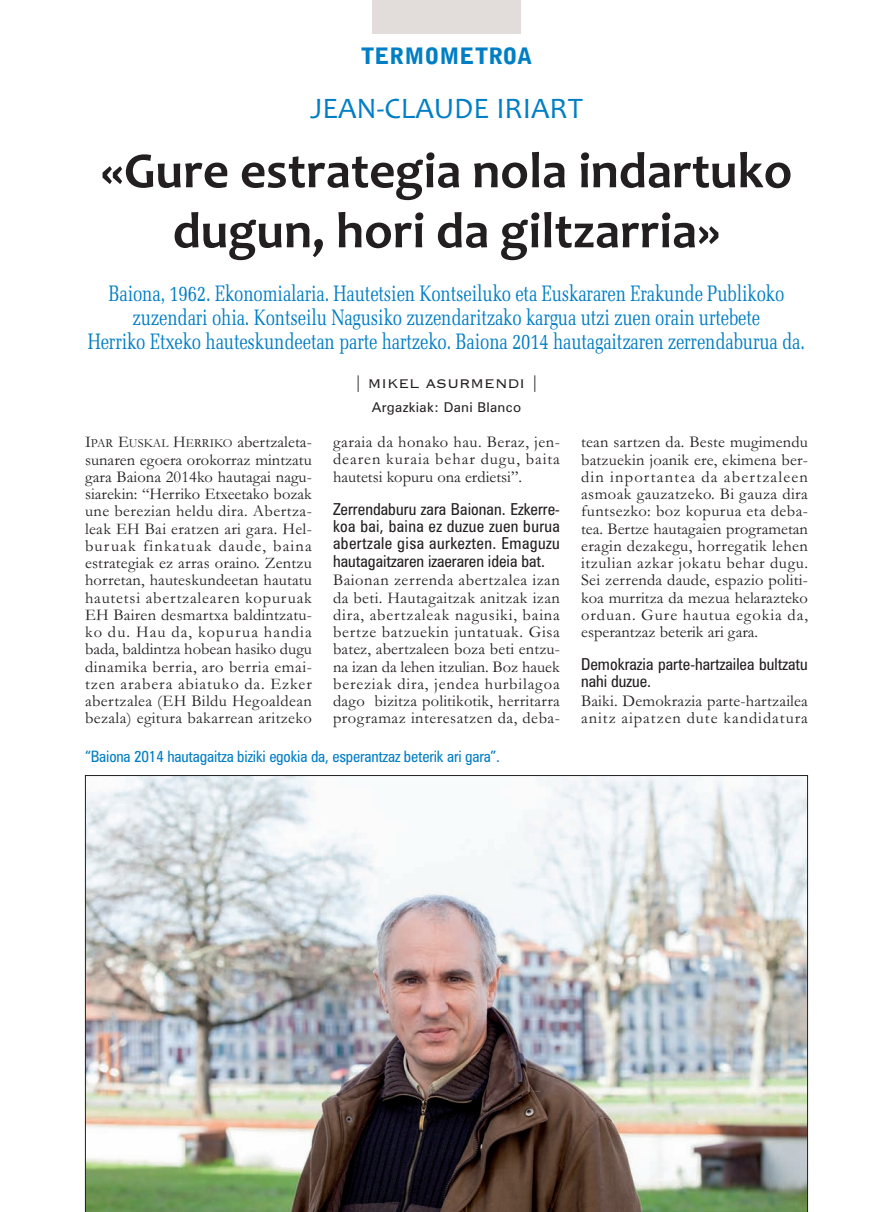
<style>
.page{position:relative;width:893px;height:1212px;background:#fff}
.page>*{position:absolute;margin:0;border:0;box-sizing:border-box;transform-origin:0 0}
.t1{font:700 51px/60px "Candara";color:#231f20;text-align:center}
.t2{font:30px "Candara";color:#007ec5}
.t3{font:22.5px/24px "Memoir Condensed";letter-spacing:-.015em;color:#007ec5;text-align:center}
.t4{font:900 22.5px "Bell Gothic Std";color:#007ec5}
.t5{font:16.5px/17.2px "Garamond";letter-spacing:.025em;color:#231f20;text-align:justify}
.t6{font:condensed 16.5px/17.2px "Zurich BT";color:#231f20;text-align:justify}
.t7{font:16.5px "Copperplate Gothic BT";color:#231f20}
.t8{font:condensed 15.75px "Zurich BT";letter-spacing:-.01em;color:#007ec5}
.t9{font:13.5px "Zurich BT";letter-spacing:.02em;color:#231f20}
.s1{font-size:12.3px}
</style>
<div class="page">
<div style="left:372px;top:0;width:149px;height:34px;background:#e2ddda"></div>
<img style="left:85px;top:775px;width:723px;height:437px">
<h3 class="t4" style="left:361px;top:47px;width:173px">TERMOMETROA</h3>
<h2 class="t2" style="left:310px;top:97px;width:274px">JEAN-CLAUDE IRIART</h2>
<h1 class="t1" style="left:101px;top:146px;width:693px">«Gure estrategia nola indartuko dugun, hori da giltzarria»</h1>
<p class="t3" style="left:88px;top:283px;width:719px">Baiona, 1962. Ekonomialaria. Hautetsien Kontseiluko eta Euskararen Erakunde Publikoko zuzendari ohia. Kontseilu Nagusiko zuzendaritzako kargua utzi zuen orain urtebete<br>Herriko Etxeko hauteskundeetan parte hartzeko. Baiona 2014 hautagaitzaren zerrendaburua da.</p>
<p class="t7" style="left:354px;top:373px;width:186px">| MIKEL ASURMENDI |</p>
<p class="t9" style="left:372px;top:402px;width:151px">Argazkiak: Dani Blanco</p>
<p class="t5" style="left:85px;top:435px;width:228px">I<span class="s1">PAR</span> E<span class="s1">USKAL</span> H<span class="s1">ERRIKO</span> abertzaleta&shy;sunaren egoera orokorraz mintzatu gara Baiona 2014ko hautagai nagu&shy;siarekin: “Herriko Etxeetako bozak une berezian heldu dira. Abertza&shy;leak EH Bai eratzen ari gara. Hel&shy;buruak finkatuak daude, baina estrategiak ez arras oraino. Zentzu horretan, hauteskundeetan hautatu hautetsi abertzalearen kopuruak EH Bairen desmartxa baldintzatu&shy;ko du. Hau da, kopurua handia bada, baldintza hobean hasiko dugu dinamika berria, aro berria emai&shy;tzen arabera abiatuko da. Ezker abertzalea (EH Bildu Hegoaldean bezala) egitura bakarrean aritzeko</p>
<p class="t5" style="left:333px;top:435px;width:228px">garaia da honako hau. Beraz, jen&shy;dearen kuraia behar dugu, baita hautetsi kopuru ona erdietsi”.</p>
<p class="t5" style="left:581px;top:435px;width:228px">tean sartzen da. Beste mugimendu batzuekin joanik ere, ekimena ber&shy;din inportantea da abertzaleen asmoak gauzatzeko. Bi gauza dira funtsezko: boz kopurua eta deba&shy;tea. Bertze hautagaien programetan eragin dezakegu, horregatik lehen itzulian azkar jokatu behar dugu.<br>Sei zerrenda daude, espazio politi&shy;koa murritza da mezua helarazteko orduan. Gure hautua egokia da, esperantzaz beterik ari gara.</p>
<p class="t6" style="left:581px;top:657px;width:228px">Demokrazia parte-hartzailea bultzatu nahi duzue.</p>
<p class="t5" style="left:581px;top:694px;width:228px">Baiki. Demokrazia parte-hartzailea anitz aipatzen dute kandidatura</p>
<p class="t6" style="left:333px;top:502px;width:228px">Zerrendaburu zara Baionan. Ezkerre&shy;koa bai, baina ez duzue zuen burua abertzale gisa aurkezten. Emaguzu hautagaitzaren izaeraren ideia bat.</p>
<p class="t5" style="left:333px;top:573px;width:228px">Baionan zerrenda abertzalea izan da beti. Hautagaitzak anitzak izan dira, abertzaleak nagusiki, baina bertze batzuekin juntatuak. Gisa batez, abertzaleen boza beti entzu&shy;na izan da lehen itzulian. Boz hauek bereziak dira, jendea hurbilagoa dago bizitza politikotik, herritarra programaz interesatzen da, deba-</p>
<p class="t8" style="left:85px;top:751px;width:416px">“Baiona 2014 hautagaitza biziki egokia da, esperantzaz beterik ari gara”.</p>
</div>
